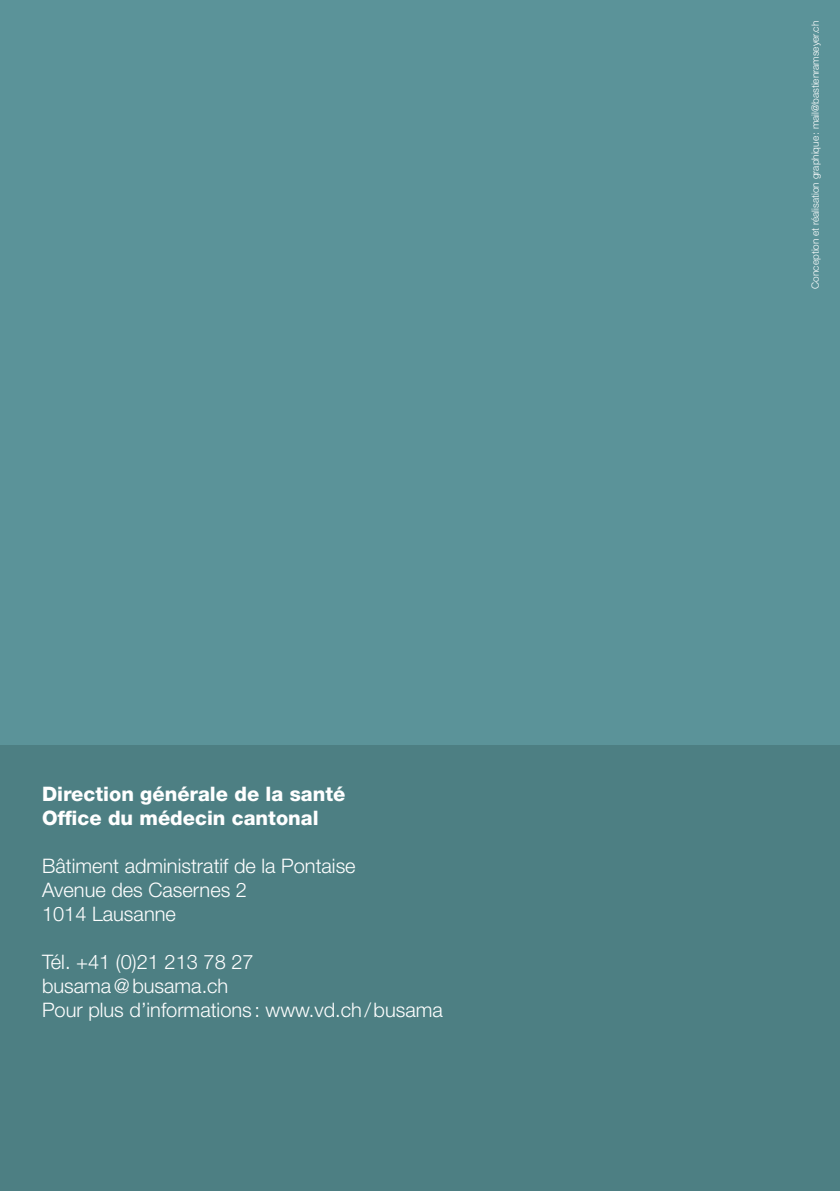
<style>
.page{position:relative;width:840px;height:1191px;background:#fff}
.page>*{position:absolute;margin:0;border:0;box-sizing:border-box;transform-origin:0 0}
.t1{font:300 20px/24px "Helvetica Neue LT Std";color:#fff}
.t2{font:800 20px/24px "Helvetica Neue LT Std";color:#fff}
.t3{font:300 10px "Helvetica Neue LT Std";color:#fff}
</style>
<div class="page">
<div style="left:0;top:0;width:839px;height:1191px;background:#4d7f83"></div>
<div style="left:0;top:0;width:839px;height:744px;background:#5b9399"></div>
<p class="t2" style="left:42px;top:781px;width:305px">Direction générale de la santé<br>Office du médecin cantonal</p>
<p class="t1" style="left:42px;top:853px;width:315px">Bâtiment administratif de la Pontaise<br>Avenue des Casernes 2<br>1014 Lausanne</p>
<p class="t1" style="left:42px;top:949px;width:402px">Tél. +41 (0)21 213 78 27 busama@busama.ch<br>Pour plus d’informations : www.vd.ch/busama</p>
<p class="t3" style="left:808px;top:288px;width:269px;rotate:-90deg">Conception et réalisation graphique: mail@bastienramseyer.ch</p>
</div>
